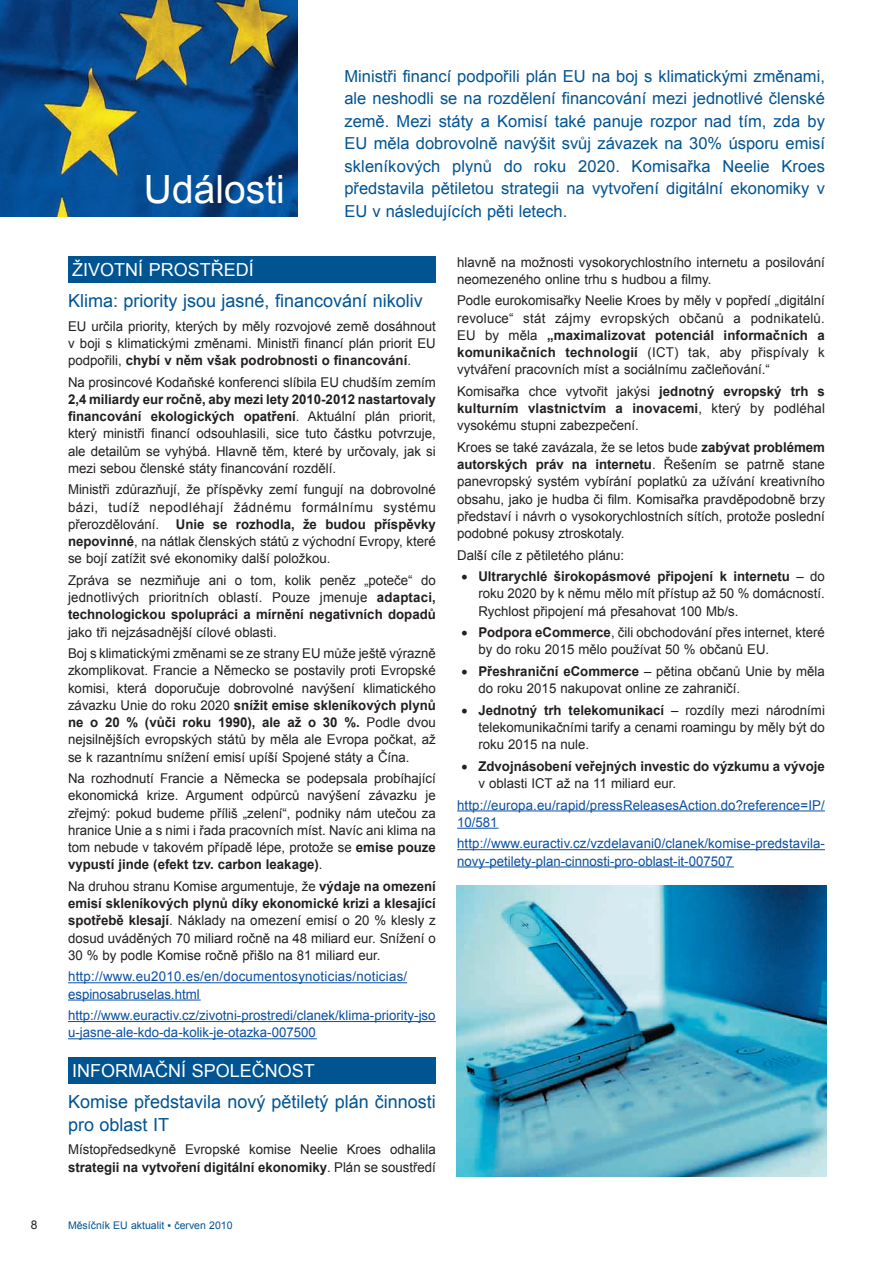
<style>
.page{position:relative;width:893px;height:1263px;background:#fff}
.page>*{position:absolute;margin:0;border:0;box-sizing:border-box;transform-origin:0 0}
.t1{font:39px "Arial";color:#fff}
.t2{font:18px/22.5px "Arial";color:#005492}
.t3{font:18px "Arial";color:#fff}
.t4{font:16.5px/22.5px "Arial";color:#005492;text-align:justify}
.t5{font:13.5px/17.2px "Arial";color:#231f20;text-align:justify}
.t6{font:13.5px/17.2px "Arial";color:#094fa3}
.t7{font:700 13.5px/17.2px "Arial";color:#231f20}
.t8{font:13.5px/17.2px "Arial";letter-spacing:.02em;color:#094fa3}
.t9{font:12px "Arial";color:#231f20}
.t10{font:10.5px "Arial";color:#005492}
.s1{font-weight:700}
.s2{font-weight:400}
</style>
<div class="page">
<img style="left:0;top:0;width:298px;height:217px">
<hr style="left:68px;top:982px;width:339px;height:1px;background:#094fa3">
<hr style="left:68px;top:999px;width:132px;height:1px;background:#094fa3">
<hr style="left:68px;top:1021px;width:368px;height:1px;background:#094fa3">
<hr style="left:68px;top:1038px;width:248px;height:1px;background:#094fa3">
<hr style="left:457px;top:810px;width:368px;height:1px;background:#094fa3">
<hr style="left:457px;top:828px;width:41px;height:1px;background:#094fa3">
<hr style="left:457px;top:849px;width:368px;height:1px;background:#094fa3">
<hr style="left:457px;top:866px;width:276px;height:1px;background:#094fa3">
<div style="left:68px;top:1057px;width:368px;height:27px;background:#005492"></div>
<img style="left:456px;top:885px;width:370px;height:292px">
<div style="left:68px;top:257px;width:368px;height:26px;background:#005492"></div>
<p class="t9" style="left:31px;top:1217px;width:8px">8</p>
<h1 class="t1" style="left:144px;top:163px;width:142px">Události</h1>
<p class="t4" style="left:344px;top:65px;width:482px">Ministři financí podpořili plán EU na boj s klimatickými změnami, ale neshodli se na rozdělení financování mezi jednotlivé členské země. Mezi státy a Komisí také panuje rozpor nad tím, zda by EU měla dobrovolně navýšit svůj závazek na 30% úsporu emisí skleníkových plynů do roku 2020. Komisařka Neelie Kroes představila pětiletou strategii na vytvoření digitální ekonomiky v EU v následujících pěti letech.</p>
<h2 class="t3" style="left:72px;top:258px;width:183px">ŽIVOTNÍ PROSTŘEDÍ</h2>
<h2 class="t2" style="left:68px;top:289px;width:356px">Klima: priority jsou jasné, financování nikoliv</h2>
<p class="t5" style="left:68px;top:317px;width:369px">EU určila priority, kterých by měly rozvojové země dosáhnout v boji s klimatickými změnami. Ministři financí plán priorit EU podpořili, <span class="s1">chybí v něm však podrobnosti o financování</span>.</p>
<p class="t5" style="left:68px;top:373px;width:369px">Na prosincové Kodaňské konferenci slíbila EU chudším zemím</p>
<p class="t5" style="left:68px;top:391px;width:369px"><span class="s1">2,4 miliardy eur ročně, aby mezi lety 2010-2012 nastartovaly financování ekologických opatření</span>. Aktuální plán priorit, který ministři financí odsouhlasili, sice tuto částku potvrzuje, ale detailům se vyhýbá. Hlavně těm, které by určovaly, jak si mezi sebou členské státy financování rozdělí.</p>
<p class="t5" style="left:68px;top:481px;width:369px">Ministři zdůrazňují, že příspěvky zemí fungují na dobrovolné bázi, tudíž nepodléhají žádnému formálnímu systému přerozdělování. <span class="s1">Unie se rozhodla, že budou příspěvky nepovinné</span>, na nátlak členských států z východní Evropy, které se bojí zatížit své ekonomiky další položkou.</p>
<p class="t5" style="left:68px;top:572px;width:369px">Zpráva se nezmiňuje ani o tom, kolik peněz „poteče“ do jednotlivých prioritních oblastí. Pouze jmenuje <span class="s1">adaptaci, technologickou spolupráci a mírnění negativních dopadů</span></p>
<p class="t5" style="left:68px;top:621px;width:369px;line-height:21.5px">jako tři nejzásadnější cílové oblasti.<br>Boj s klimatickými změnami se ze strany EU může ještě výrazně</p>
<p class="t5" style="left:68px;top:662px;width:369px">zkomplikovat. Francie a Německo se postavily proti Evropské komisi, která doporučuje dobrovolné navýšení klimatického závazku Unie do roku 2020 <span class="s1">snížit emise skleníkových plynů ne o 20 % (vůči roku 1990), ale až o 30 %.</span> Podle dvou nejsilnějších evropských států by měla ale Evropa počkat, až se k razantnímu snížení emisí upíší Spojené státy a Čína.</p>
<p class="t5" style="left:68px;top:770px;width:369px">Na rozhodnutí Francie a Německa se podepsala probíhající ekonomická krize. Argument odpůrců navýšení závazku je zřejmý: pokud budeme příliš „zelení“, podniky nám utečou za hranice Unie a s nimi i řada pracovních míst. Navíc ani klima na tom nebude v takovém případě lépe, protože se <span class="s1">emise pouze vypustí jinde (efekt tzv. carbon leakage)</span>.</p>
<p class="t5" style="left:68px;top:878px;width:369px">Na druhou stranu Komise argumentuje, že <span class="s1">výdaje na omezení emisí skleníkových plynů díky ekonomické krizi a klesající spotřebě klesají</span>. Náklady na omezení emisí o 20 % klesly z dosud uváděných 70 miliard ročně na 48 miliard eur. Snížení o 30 % by podle Komise ročně přišlo na 81 miliard eur.</p>
<p class="t8" style="left:68px;top:968px;width:341px">http://www.eu2010.es/en/documentosynoticias/noticias/ espinosabruselas.html</p>
<p class="t6" style="left:68px;top:1007px;width:369px">http://www.euractiv.cz/zivotni-prostredi/clanek/klima-priority-jso u-jasne-ale-kdo-da-kolik-je-otazka-007500</p>
<h2 class="t3" style="left:72px;top:1059px;width:244px">INFORMAČNÍ SPOLEČNOST</h2>
<h2 class="t2" style="left:68px;top:1091px;width:369px">Komise představila nový pětiletý plán činnosti pro oblast IT</h2>
<p class="t5" style="left:68px;top:1141px;width:369px">Místopředsedkyně Evropské komise Neelie Kroes odhalila <span class="s1">strategii na vytvoření digitální ekonomiky</span>. Plán se soustředí</p>
<p class="t10" style="left:68px;top:1218px;width:166px">Měsíčník EU aktualit ▪ červen 2010</p>
<p class="t5" style="left:457px;top:253px;width:369px">hlavně na možnosti vysokorychlostního internetu a posilování neomezeného online trhu s hudbou a filmy.</p>
<p class="t5" style="left:457px;top:292px;width:369px">Podle eurokomisařky Neelie Kroes by měly v popředí „digitální revoluce“ stát zájmy evropských občanů a podnikatelů.<br>EU by měla <span class="s1">„maximalizovat potenciál informačních a komunikačních technologií</span> (ICT) tak, aby přispívaly k vytváření pracovních míst a sociálnímu začleňování.“</p>
<p class="t5" style="left:457px;top:383px;width:369px">Komisařka chce vytvořit jakýsi <span class="s1">jednotný evropský trh s kulturním vlastnictvím a inovacemi</span>, který by podléhal vysokému stupni zabezpečení.</p>
<p class="t5" style="left:457px;top:439px;width:369px">Kroes se také zavázala, že se letos bude <span class="s1">zabývat problémem autorských práv na internetu</span>. Řešením se patrně stane panevropský systém vybírání poplatků za užívání kreativního obsahu, jako je hudba či film. Komisařka pravděpodobně brzy představí i návrh o vysokorychlostních sítích, protože poslední podobné pokusy ztroskotaly.</p>
<p class="t5" style="left:457px;top:546px;width:168px">Další cíle z pětiletého plánu:</p>
<p class="t5" style="left:478px;top:568px;width:348px;text-indent:-17px">• <span class="s1">Ultrarychlé širokopásmové připojení k internetu</span> – do roku 2020 by k němu mělo mít přístup až 50 % domácností.<br>Rychlost připojení má přesahovat 100 Mb/s.</p>
<p class="t5" style="left:478px;top:624px;width:348px;text-indent:-17px">• <span class="s1">Podpora eCommerce</span>, čili obchodování přes internet, které by do roku 2015 mělo používat 50 % občanů EU.</p>
<p class="t5" style="left:478px;top:663px;width:348px;text-indent:-17px">• <span class="s1">Přeshraniční eCommerce</span> – pětina občanů Unie by měla do roku 2015 nakupovat online ze zahraničí.</p>
<p class="t5" style="left:478px;top:701px;width:348px;text-indent:-17px">• <span class="s1">Jednotný trh telekomunikací</span> – rozdíly mezi národními telekomunikačními tarify a cenami roamingu by měly být do roku 2015 na nule.</p>
<p class="t7" style="left:478px;top:758px;width:348px;text-indent:-17px">• Zdvojnásobení veřejných investic do výzkumu a vývoje <span class="s2">v oblasti ICT až na 11 miliard eur.</span></p>
<p class="t6" style="left:457px;top:796px;width:369px">http://europa.eu/rapid/pressReleasesAction.do?reference=IP/<br>10/581</p>
<p class="t6" style="left:457px;top:835px;width:369px">http://www.euractiv.cz/vzdelavani0/clanek/komise-predstavila&shy;novy-petilety-plan-cinnosti-pro-oblast-it-007507</p>
</div>
